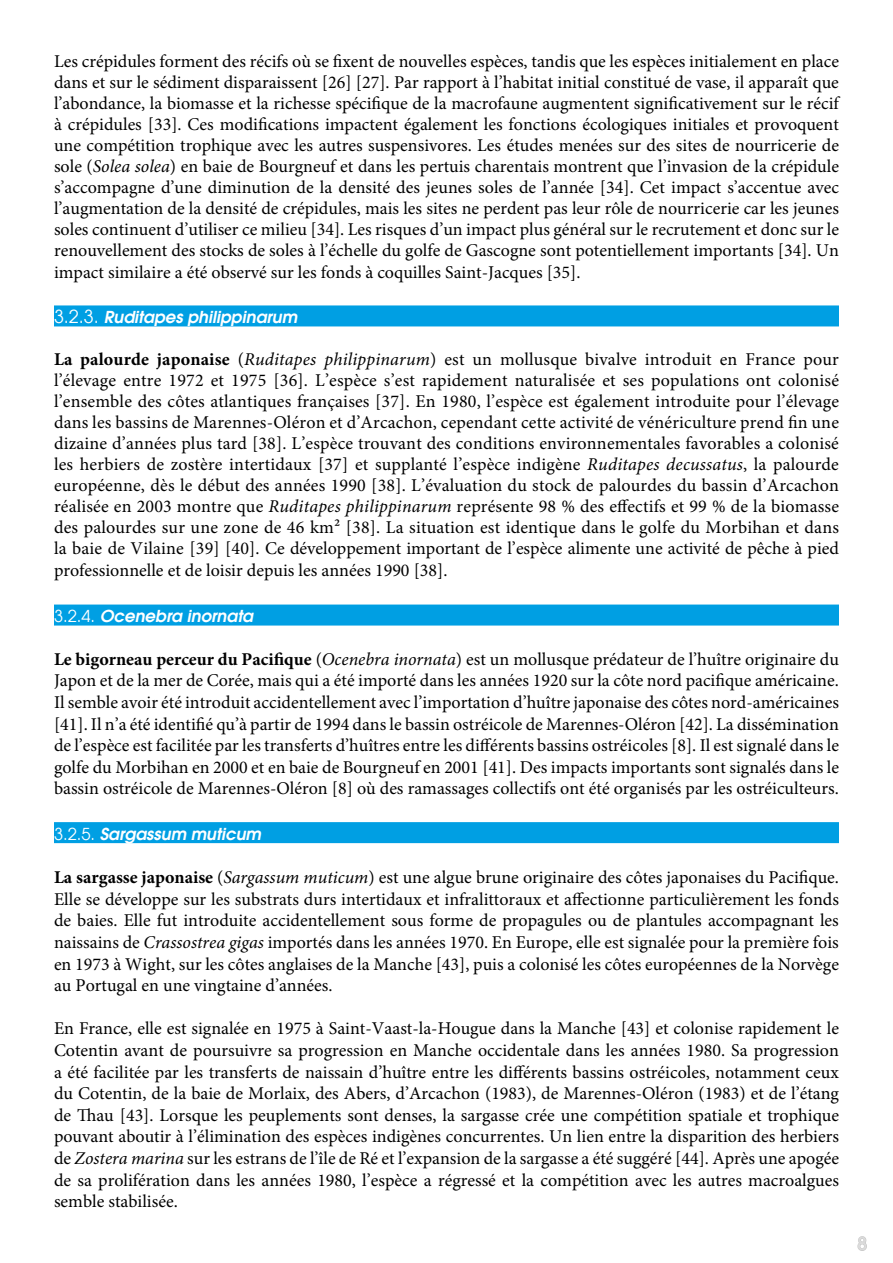
<style>
.page{position:relative;width:893px;height:1263px;background:#fff}
.page>*{position:absolute;margin:0;border:0;box-sizing:border-box;transform-origin:0 0}
.t1{font:18px/21px "Minion Pro";color:#000;text-align:justify}
.t2{font:500 18px "Avant Garde LT";color:#dadada}
.t3{font:italic 600 16.5px "Avant Garde LT";color:#fff}
.s1{font-style:italic}
.s2{font-weight:400;font-style:normal;font-size:18px}
.s3{font-weight:700}
.s4{font-weight:400;font-style:normal}
</style>
<div class="page">
<svg style="left:857px;top:1236px;width:10px;height:15px"></svg>
<div style="left:54px;top:305px;width:785px;height:21px;background:#009fe3"></div>
<div style="left:54px;top:604px;width:785px;height:21px;background:#009fe3"></div>
<div style="left:54px;top:822px;width:785px;height:21px;background:#009fe3"></div>
<p class="t1" style="left:54px;top:51px;width:787px">Les crépidules forment des récifs où se fixent de nouvelles espèces, tandis que les espèces initialement en place dans et sur le sédiment disparaissent [26] [27]. Par rapport à l’habitat initial constitué de vase, il apparaît que l’abondance, la biomasse et la richesse spécifique de la macrofaune augmentent significativement sur le récif à crépidules [33]. Ces modifications impactent également les fonctions écologiques initiales et provoquent une compétition trophique avec les autres suspensivores. Les études menées sur des sites de nourricerie de sole (<span class="s1">Solea solea</span>) en baie de Bourgneuf et dans les pertuis charentais montrent que l’invasion de la crépidule s’accompagne d’une diminution de la densité des jeunes soles de l’année [34]. Cet impact s’accentue avec l’augmentation de la densité de crépidules, mais les sites ne perdent pas leur rôle de nourricerie car les jeunes soles continuent d’utiliser ce milieu [34]. Les risques d’un impact plus général sur le recrutement et donc sur le renouvellement des stocks de soles à l’échelle du golfe de Gascogne sont potentiellement importants [34]. Un impact similaire a été observé sur les fonds à coquilles Saint-Jacques [35].</p>
<p class="t3" style="left:54px;top:306px;width:245px"><span class="s2">3.2.3.</span> Ruditapes philippinarum</p>
<p class="t1" style="left:54px;top:349px;width:786px"><span class="s3">La palourde japonaise</span> (<span class="s1">Ruditapes philippinarum</span>) est un mollusque bivalve introduit en France pour l’élevage entre 1972 et 1975 [36]. L’espèce s’est rapidement naturalisée et ses populations ont colonisé l’ensemble des côtes atlantiques françaises [37]. En 1980, l’espèce est également introduite pour l’élevage dans les bassins de Marennes-Oléron et d’Arcachon, cependant cette activité de vénériculture prend fin une dizaine d’années plus tard [38]. L’espèce trouvant des conditions environnementales favorables a colonisé les herbiers de zostère intertidaux [37] et supplanté l’espèce indigène <span class="s1">Ruditapes decussatus</span>, la palourde européenne, dès le début des années 1990 [38]. L’évaluation du stock de palourdes du bassin d’Arcachon réalisée en 2003 montre que <span class="s1">Ruditapes philippinarum</span> représente 98 % des effectifs et 99 % de la biomasse des palourdes sur une zone de 46 km² [38]. La situation est identique dans le golfe du Morbihan et dans la baie de Vilaine [39] [40]. Ce développement important de l’espèce alimente une activité de pêche à pied professionnelle et de loisir depuis les années 1990 [38].</p>
<p class="t3" style="left:54px;top:605px;width:201px"><span class="s4">3.2.4.</span> Ocenebra inornata</p>
<p class="t1" style="left:54px;top:648px;width:787px;line-height:21.6px"><span class="s3">Le bigorneau perceur du Pacifique</span> (<span class="s1">Ocenebra inornata</span>) est un mollusque prédateur de l’huître originaire du Japon et de la mer de Corée, mais qui a été importé dans les années 1920 sur la côte nord pacifique américaine.<br>Il semble avoir été introduit accidentellement avec l’importation d’huître japonaise des côtes nord-américaines [41]. Il n’a été identifié qu’à partir de 1994 dans le bassin ostréicole de Marennes-Oléron [42]. La dissémination de l’espèce est facilitée par les transferts d’huîtres entre les différents bassins ostréicoles [8]. Il est signalé dans le golfe du Morbihan en 2000 et en baie de Bourgneuf en 2001 [41]. Des impacts importants sont signalés dans le bassin ostréicole de Marennes-Oléron [8] où des ramassages collectifs ont été organisés par les ostréiculteurs.</p>
<p class="t3" style="left:54px;top:823px;width:209px"><span class="s4">3.2.5.</span> Sargassum muticum</p>
<p class="t1" style="left:54px;top:867px;width:786px;line-height:21.6px"><span class="s3">La sargasse japonaise</span> (<span class="s1">Sargassum muticum</span>) est une algue brune originaire des côtes japonaises du Pacifique.<br>Elle se développe sur les substrats durs intertidaux et infralittoraux et affectionne particulièrement les fonds de baies. Elle fut introduite accidentellement sous forme de propagules ou de plantules accompagnant les naissains de <span class="s1">Crassostrea gigas</span> importés dans les années 1970. En Europe, elle est signalée pour la première fois en 1973 à Wight, sur les côtes anglaises de la Manche [43], puis a colonisé les côtes européennes de la Norvège au Portugal en une vingtaine d’années.</p>
<p class="t1" style="left:54px;top:1018px;width:787px;line-height:21.6px">En France, elle est signalée en 1975 à Saint-Vaast-la-Hougue dans la Manche [43] et colonise rapidement le Cotentin avant de poursuivre sa progression en Manche occidentale dans les années 1980. Sa progression a été facilitée par les transferts de naissain d’huître entre les différents bassins ostréicoles, notamment ceux du Cotentin, de la baie de Morlaix, des Abers, d’Arcachon (1983), de Marennes-Oléron (1983) et de l’étang de Thau [43]. Lorsque les peuplements sont denses, la sargasse crée une compétition spatiale et trophique pouvant aboutir à l’élimination des espèces indigènes concurrentes. Un lien entre la disparition des herbiers de <span class="s1">Zostera marina</span> sur les estrans de l’île de Ré et l’expansion de la sargasse a été suggéré [44]. Après une apogée de sa prolifération dans les années 1980, l’espèce a régressé et la compétition avec les autres macroalgues semble stabilisée.</p>
<p class="t2" style="left:857px;top:1232px;width:11px">8</p>
</div>
